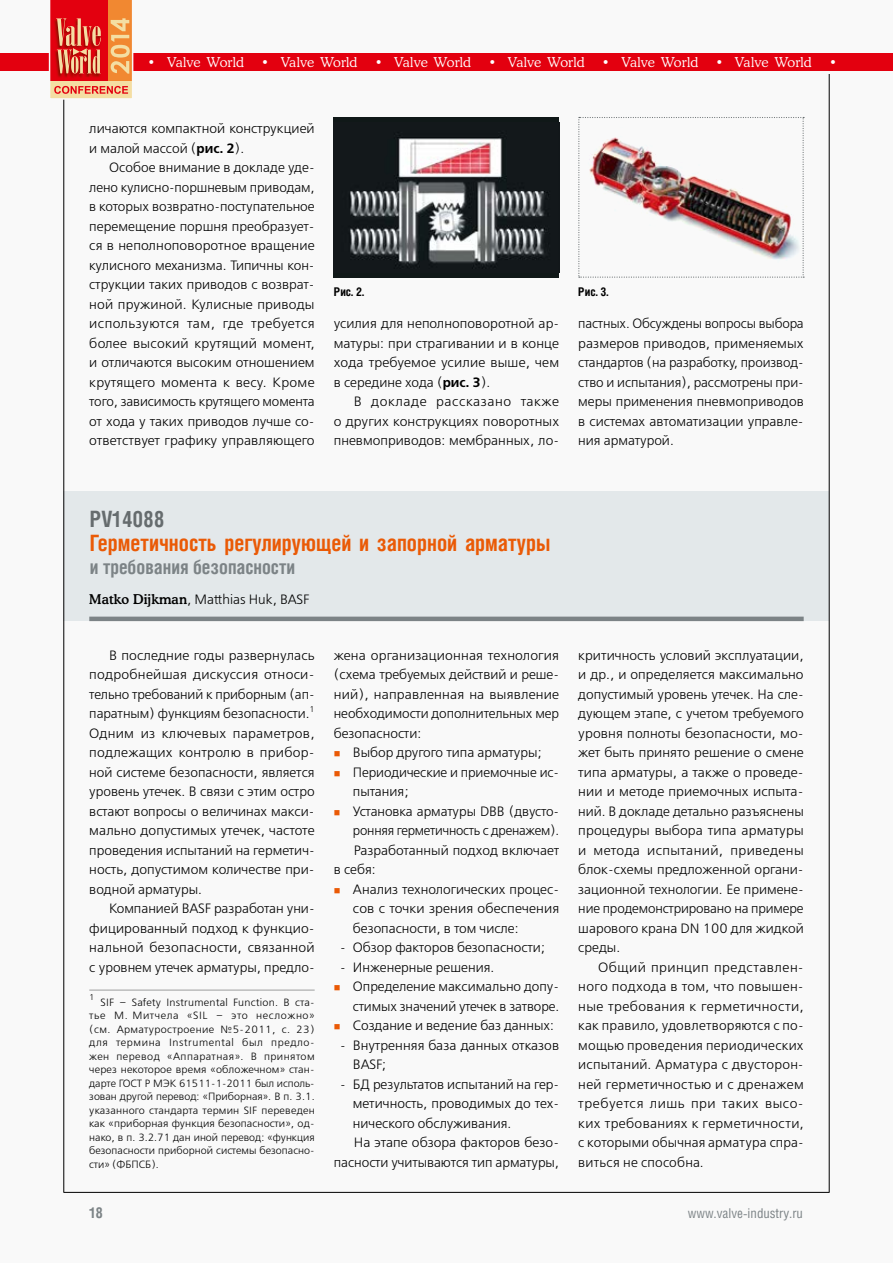
<style>
.page{position:relative;width:893px;height:1263px;background:#f9f9f9}
.page>*{position:absolute;margin:0;border:0;box-sizing:border-box;transform-origin:0 0}
.t1{font:700 22.5px "Helios Cond";color:#ea5a06;scale:.95 1}
.t2{font:700 22.5px "Helios Cond";letter-spacing:-.01em;color:#666c6e;scale:.95 1}
.t3{font:700 19.5px "Helios Cond";color:#7c8386;scale:.95 1}
.t4{font:700 15px "Helios Cond";color:#7c8386}
.t5{font:13.5px/19.5px "Free Set Light C";color:#000;text-align:justify}
.t6{font:13.5px "Osvald Light C";letter-spacing:.005em;color:#fff}
.t7{font:13.5px "Free Set Light C";color:#000;scale:.96 1}
.t8{font:13.5px "Helios Cond";color:#7c8386}
.t9{font:700 12px "Helios Cond";color:#000}
.t10{font:10.5px/13.5px "Free Set Light C";letter-spacing:.005em;color:#000}
.t11{font:8.4px "Free Set Light C";color:#000}
.s1{font-family:"Free Set Demi C"}
.s2{font-family:"Osvald Medium C"}
</style>
<div class="page">
<div style="left:64px;top:491px;width:765px;height:130px;background:#e3e8ea"></div>
<hr style="left:89px;top:617px;width:715px;height:4px;background:#7c8386">
<hr style="left:89px;top:990px;width:226px;height:1px;background:#9c9d9d">
<div style="left:334px;top:117px;width:225px;height:161px;background:#101818"></div>
<img style="left:350px;top:137px;width:199px;height:129px">
<img style="left:578px;top:117px;width:226px;height:161px">
<hr style="left:64px;top:74px;width:1px;height:1118px;background:#000">
<hr style="left:829px;top:74px;width:1px;height:1118px;background:#000">
<hr style="left:64px;top:1192px;width:765px;height:1px;background:#000">
<div style="left:0;top:54px;width:893px;height:17px;background:#e3000f"></div>
<svg style="left:48px;top:0;width:86px;height:100px"></svg>
<p class="t6" style="left:148px;top:54px;width:98px">• Valve World</p>
<p class="t6" style="left:261px;top:54px;width:98px">• Valve World</p>
<p class="t6" style="left:375px;top:54px;width:98px">• Valve World</p>
<p class="t6" style="left:488px;top:54px;width:98px">• Valve World</p>
<p class="t6" style="left:602px;top:54px;width:98px">• Valve World</p>
<p class="t6" style="left:715px;top:54px;width:98px">• Valve World</p>
<p class="t6" style="left:829px;top:54px;width:9px">•</p>
<p class="t5" style="left:89px;top:120px;width:227px">личаются компактной конструкцией и малой массой (<span class="s1">рис. 2</span>).</p>
<p class="t5" style="left:89px;top:159px;width:227px;text-indent:20px">Особое внимание в докладе уде&shy;лено кулисно-поршневым приводам, в которых возвратно-поступательное перемещение поршня преобразует&shy;ся в неполноповоротное вращение кулисного механизма. Типичны кон&shy;струкции таких приводов с возврат&shy;ной пружиной. Кулисные приводы используются там, где требуется более высокий крутящий момент, и отличаются высоким отношением крутящего момента к весу. Кроме того, зависимость крутящего момента от хода у таких приводов лучше со&shy;ответствует графику управляющего</p>
<p class="t9" style="left:334px;top:284px;width:32px">Рис. 2.</p>
<p class="t9" style="left:578px;top:284px;width:32px">Рис. 3.</p>
<p class="t5" style="left:334px;top:315px;width:227px">усилия для неполноповоротной ар&shy;матуры: при страгивании и в конце хода требуемое усилие выше, чем в середине хода (<span class="s1">рис. 3</span>).</p>
<p class="t5" style="left:334px;top:393px;width:227px;text-indent:20px">В докладе рассказано также о других конструкциях поворотных пневмоприводов: мембранных, ло-</p>
<p class="t5" style="left:578px;top:315px;width:227px">пастных. Обсуждены вопросы выбора размеров приводов, применяемых стандартов (на разработку, производ&shy;ство и испытания), рассмотрены при&shy;меры применения пневмоприводов в системах автоматизации управле&shy;ния арматурой.</p>
<h1 class="t2" style="left:90px;top:505px;width:80px">PV14088</h1>
<h1 class="t1" style="left:90px;top:529px;width:486px">Герметичность регулирующей и запорной арматуры</h1>
<h2 class="t3" style="left:90px;top:555px;width:218px">и требования безопасности</h2>
<p class="t5" style="left:89px;top:590px;width:222px"><span class="s2">Matko Dijkman</span>, Matthias Huk, BASF</p>
<p class="t5" style="left:89px;top:646px;width:227px;text-indent:20px">В последние годы развернулась подробнейшая дискуссия относи&shy;тельно требований к приборным (ап&shy;паратным) функциям безопасности. <sup>1<br></sup>Одним из ключевых параметров, подлежащих контролю в прибор&shy;ной системе безопасности, является уровень утечек. В связи с этим остро встают вопросы о величинах макси&shy;мально допустимых утечек, частоте проведения испытаний на герметич&shy;ность, допустимом количестве при&shy;водной арматуры.</p>
<p class="t5" style="left:89px;top:900px;width:227px;text-indent:20px">Компанией BASF разработан уни&shy;фицированный подход к функцио&shy;нальной безопасности, связанной с уровнем утечек арматуры, предло-</p>
<p class="t11" style="left:89px;top:992px;width:7px">1</p>
<p class="t10" style="left:89px;top:996px;width:227px;text-indent:11px">SIF – Safety Instrumental Function. В ста&shy;тье М. Митчела «SIL – это несложно» (см. Арматуростроение №5-2011, с. 23) для термина Instrumental был предло&shy;жен перевод «Аппаратная». В принятом через некоторое время «обложечном» стан&shy;дарте ГОСТ Р МЭК 61511-1-2011 был исполь&shy;зован другой перевод: «Приборная». В п. 3. 1. указанного стандарта термин SIF переведен как «приборная функция безопасности», од&shy;нако, в п. 3. 2. 71 дан иной перевод: «функция безопасности приборной системы безопасно&shy;сти» (ФБПСБ).</p>
<p class="t5" style="left:334px;top:646px;width:227px">жена организационная технология (схема требуемых действий и реше&shy;ний), направленная на выявление необходимости дополнительных мер безопасности:</p>
<p class="t5" style="left:353px;top:744px;width:190px">Выбор другого типа арматуры;</p>
<p class="t5" style="left:353px;top:763px;width:208px">Периодические и приемочные ис-</p>
<p class="t5" style="left:353px;top:783px;width:57px">пытания;</p>
<p class="t5" style="left:353px;top:802px;width:208px">Установка арматуры DBB (двусто-</p>
<p class="t7" style="left:353px;top:823px;width:213px">ронняя герметичность с дренажем).</p>
<p class="t5" style="left:354px;top:841px;width:207px">Разработанный подход включает</p>
<p class="t5" style="left:334px;top:861px;width:43px">в себя:</p>
<p class="t5" style="left:353px;top:880px;width:208px">Анализ технологических процес-</p>
<p class="t5" style="left:353px;top:900px;width:208px">сов с точки зрения обеспечения</p>
<p class="t5" style="left:353px;top:919px;width:167px">безопасности, в том числе:</p>
<p class="t5" style="left:340px;top:939px;width:206px">- Обзор факторов безопасности;</p>
<p class="t5" style="left:353px;top:958px;width:208px;text-align:left;text-indent:-13px">- Инженерные решения.<br>Определение максимально допу&shy;стимых значений утечек в затворе.<br>Создание и ведение баз данных:</p>
<p class="t5" style="left:353px;top:1036px;width:208px;text-indent:-13px">- Внутренняя база данных отказов<br>BASF;</p>
<p class="t5" style="left:340px;top:1075px;width:220px">- БД результатов испытаний на гер-</p>
<p class="t5" style="left:353px;top:1095px;width:208px">метичность, проводимых до тех-</p>
<p class="t5" style="left:353px;top:1114px;width:157px">нического обслуживания.</p>
<p class="t5" style="left:354px;top:1134px;width:207px">На этапе обзора факторов безо-</p>
<p class="t5" style="left:334px;top:1153px;width:227px">пасности учитываются тип арматуры,</p>
<p class="t5" style="left:578px;top:646px;width:227px">критичность условий эксплуатации, и др. , и определяется максимально допустимый уровень утечек. На сле&shy;дующем этапе, с учетом требуемого уровня полноты безопасности, мо&shy;жет быть принято решение о смене типа арматуры, а также о проведе&shy;нии и методе приемочных испыта&shy;ний. В докладе детально разъяснены процедуры выбора типа арматуры и метода испытаний, приведены блок-схемы предложенной органи&shy;зационной технологии. Ее примене&shy;ние продемонстрировано на примере шарового крана DN 100 для жидкой среды.</p>
<p class="t5" style="left:578px;top:958px;width:227px;text-indent:20px">Общий принцип представлен&shy;ного подхода в том, что повышен&shy;ные требования к герметичности, как правило, удовлетворяются с по&shy;мощью проведения периодических испытаний. Арматура с двусторон&shy;ней герметичностью и с дренажем требуется лишь при таких высо&shy;ких требованиях к герметичности, с которыми обычная арматура спра&shy;виться не способна.</p>
<p class="t4" style="left:89px;top:1203px;width:15px">18</p>
<p class="t8" style="left:688px;top:1205px;width:117px">www.valve-industry.ru</p>
</div>
